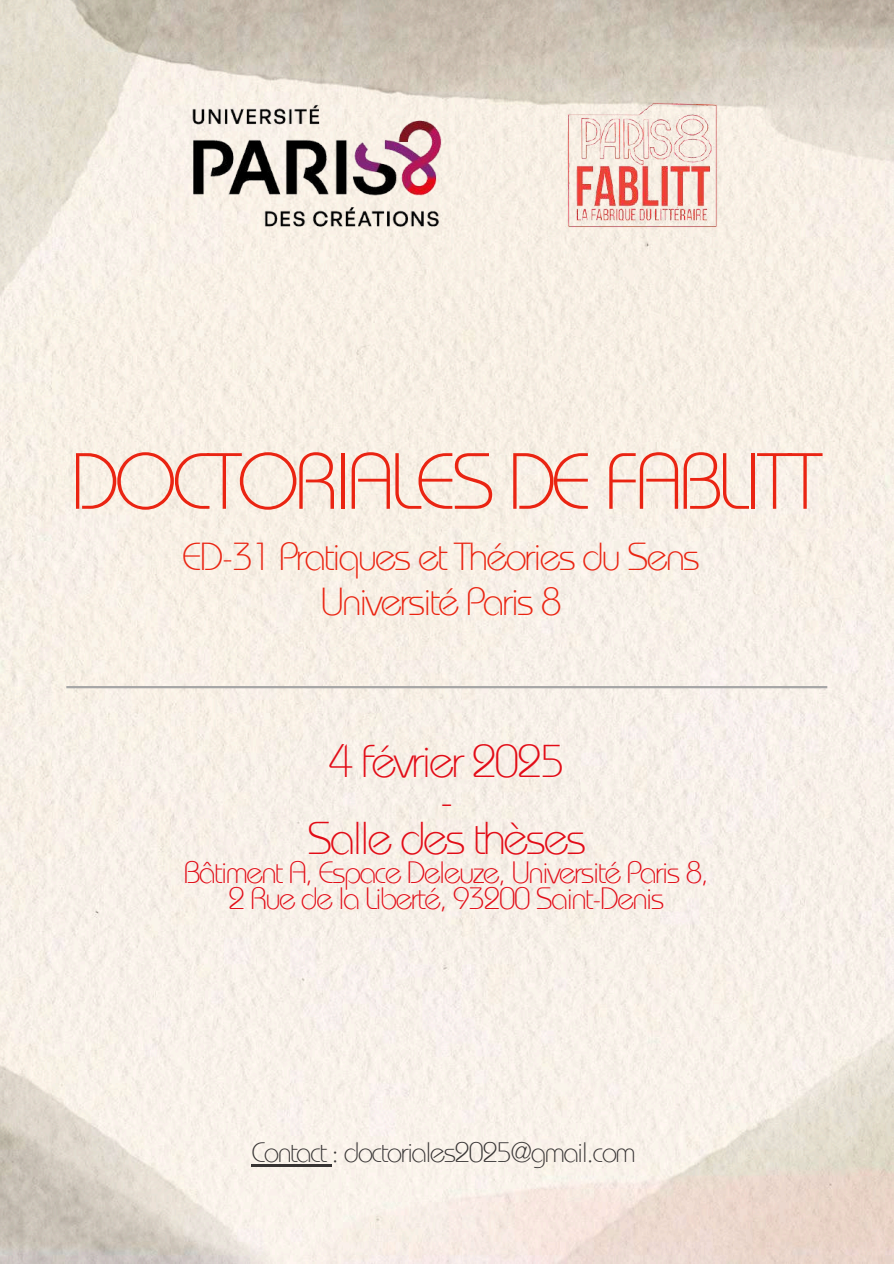
<style>
.page{position:relative;width:894px;height:1264px;background:#fff}
.page>*{position:absolute;margin:0;border:0;box-sizing:border-box;transform-origin:0 0}
.t1{font:300 79.35px "Bauhaus Pro";letter-spacing:-.06em;color:#ea2412}
.t2{font:300 45.75px/38.2px "Bauhaus Pro";letter-spacing:-.06em;color:#e20c17;text-align:center}
.t3{font:300 38.85px/45.6px "Bauhaus Pro";letter-spacing:-.06em;color:#ea2412;text-align:center}
.t4{font:300 30.75px/25.8px "Bauhaus Pro";letter-spacing:-.06em;color:#e20c17;text-align:center}
.t5{font:300 28.05px "Bauhaus Pro";letter-spacing:-.06em;color:#373434}
</style>
<div class="page">
<img style="left:0;top:0;width:893px;height:1263px">
<hr style="left:66px;top:686px;width:761px;height:2px;background:#a6a6a6">
<img style="left:186px;top:103px;width:260px;height:130px">
<img style="left:565px;top:103px;width:152px;height:126px">
<hr style="left:251px;top:1164px;width:80px;height:2px;background:#373434">
<h1 class="t1" style="left:71px;top:453px;width:753px">DOCTORIALES DE FABLITT</h1>
<p class="t3" style="left:182px;top:539px;width:519px">ED-31 Pratiques et Théories du Sens<br>Université Paris 8</p>
<h2 class="t2" style="left:307px;top:749px;width:281px">4 février 2025<br>-<br>Salle des thèses</h2>
<p class="t4" style="left:183px;top:864px;width:527px">Bâtiment A, Espace Deleuze, Université Paris 8,<br>2 Rue de la Liberté, 93200 Saint-Denis</p>
<p class="t5" style="left:251px;top:1142px;width:385px">Contact : doctoriales2025@gmail.com</p>
</div>
